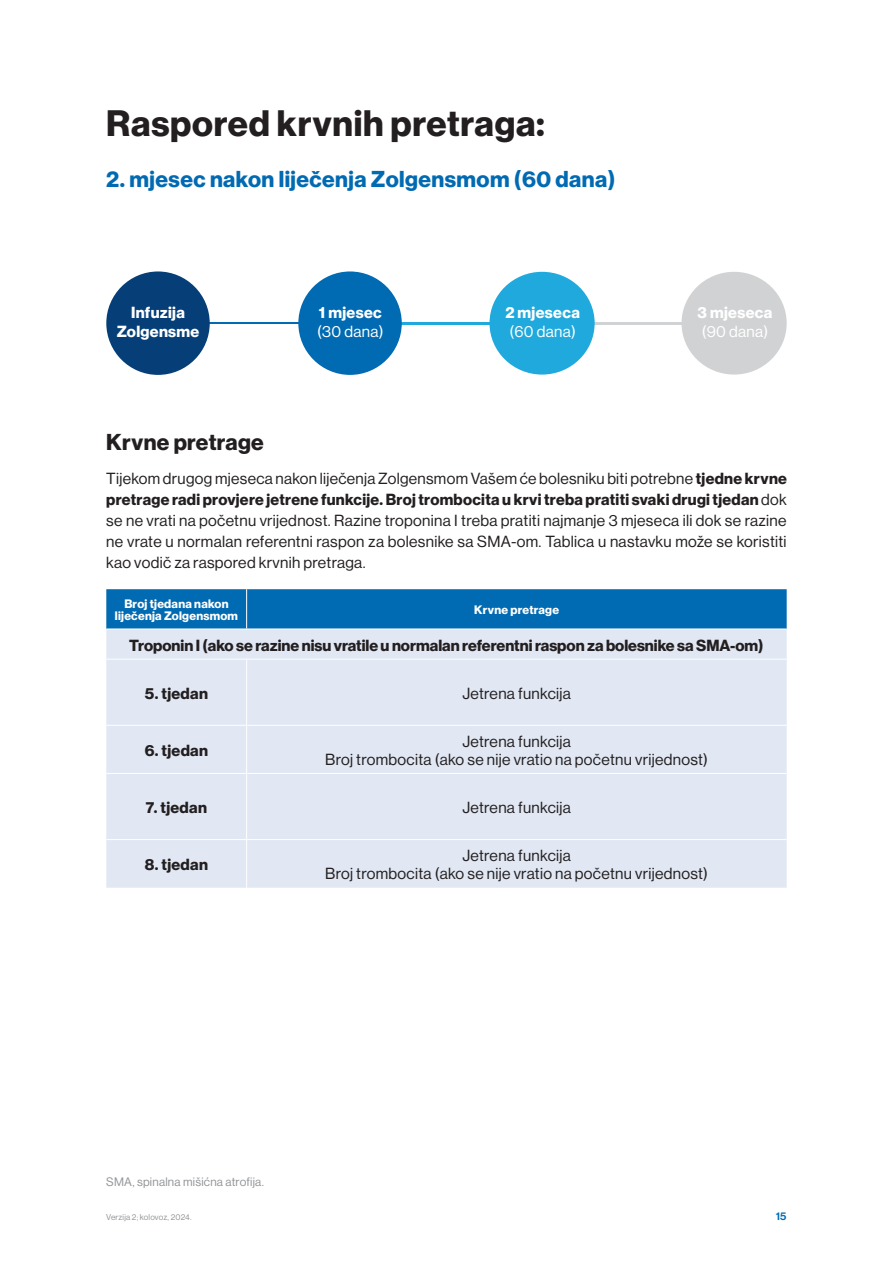
<style>
.page{position:relative;width:893px;height:1263px;background:#fff}
.page>*{position:absolute;margin:0;border:0;box-sizing:border-box;transform-origin:0 0}
.t1{font:700 36px "Volta Modern Display 75";letter-spacing:.02em;color:#231f20}
.t2{font:700 22.5px "Volta Modern Display 75";letter-spacing:.02em;color:#006ab2}
.t3{font:700 22.5px "Volta Modern Display 75";letter-spacing:.015em;color:#231f20}
.t4{font:15.75px/21px "Volta Modern Display 55 Roman";letter-spacing:.02em;color:#231f20;text-align:center}
.t5{font:700 15.75px "Volta Modern Display 75";letter-spacing:.01em;color:#231f20}
.t6{font:700 15.75px/19.5px "Volta Modern Display 75";letter-spacing:.02em;color:#fff;text-align:center}
.t7{font:15.75px "Volta Modern Display 55 Roman";letter-spacing:.02em;color:#fff}
.t8{font:700 12px/12.8px "Volta Modern Display 75";letter-spacing:.02em;color:#fff;text-align:center}
.t9{font:12px "Volta Modern Display 55 Roman";letter-spacing:.02em;color:#939598}
.t10{font:500 10.5px "Volta Modern Display 65";color:#006ab2}
.t11{font:8.25px "Volta Modern Display 55 Roman";letter-spacing:.02em;color:#939598}
.s1{font-family:"Volta Modern Display 75";font-weight:700}
.s2{font-family:"Volta Modern Display 55 Roman";font-weight:400}
</style>
<div class="page">
<hr style="left:339px;top:322px;width:219px;height:2px;background:#1fa9dc">
<div style="left:298px;top:271px;width:104px;height:104px;background:#006ab2;border-radius:50%"></div>
<hr style="left:151px;top:322px;width:219px;height:2px;background:#006ab2">
<hr style="left:546px;top:322px;width:219px;height:2px;background:#d1d2d4">
<div style="left:106px;top:271px;width:104px;height:104px;background:#063f78;border-radius:50%"></div>
<div style="left:681px;top:272px;width:106px;height:103px;background:#d1d2d4;border-radius:50%"></div>
<div style="left:489px;top:272px;width:106px;height:103px;background:#1fa9dc;border-radius:50%"></div>
<div style="left:106px;top:589px;width:681px;height:40px;background:#006ab2"></div>
<div style="left:106px;top:630px;width:681px;height:258px;background:#e1e8f4"></div>
<hr style="left:246px;top:589px;width:1px;height:40px;background:#fff">
<hr style="left:106px;top:659px;width:141px;height:1px;background:#fff">
<hr style="left:247px;top:659px;width:540px;height:1px;background:#fff">
<hr style="left:246px;top:659px;width:1px;height:66px;background:#fff">
<hr style="left:106px;top:725px;width:141px;height:1px;background:#fff">
<hr style="left:247px;top:725px;width:540px;height:1px;background:#fff">
<hr style="left:246px;top:726px;width:1px;height:47px;background:#fff">
<hr style="left:106px;top:773px;width:141px;height:1px;background:#fff">
<hr style="left:247px;top:773px;width:540px;height:1px;background:#fff">
<hr style="left:246px;top:774px;width:1px;height:65px;background:#fff">
<hr style="left:106px;top:839px;width:141px;height:1px;background:#fff">
<hr style="left:247px;top:839px;width:540px;height:1px;background:#fff">
<hr style="left:246px;top:840px;width:1px;height:48px;background:#fff">
<h1 class="t1" style="left:106px;top:103px;width:440px">Raspored krvnih pretraga:</h1>
<h2 class="t2" style="left:106px;top:166px;width:511px">2. mjesec nakon liječenja Zolgensmom (60 dana)</h2>
<p class="t6" style="left:117px;top:303px;width:84px">Infuzija<br>Zolgensme</p>
<p class="t6" style="left:319px;top:303px;width:64px">1 mjesec</p>
<p class="t7" style="left:317px;top:323px;width:68px">(30 dana)</p>
<p class="t6" style="left:505px;top:303px;width:76px">2 mjeseca</p>
<p class="t7" style="left:509px;top:323px;width:68px">(60 dana)</p>
<p class="t6" style="left:698px;top:303px;width:76px">3 mjeseca</p>
<p class="t7" style="left:702px;top:323px;width:68px">(90 dana)</p>
<h2 class="t3" style="left:106px;top:429px;width:159px">Krvne pretrage</h2>
<p class="t4" style="left:106px;top:468px;width:682px">Tijekom drugog mjeseca nakon liječenja Zolgensmom Vašem će bolesniku biti potrebne <span class="s1">tjedne krvne</span></p>
<p class="t5" style="left:106px;top:490px;width:682px">pretrage radi provjere jetrene funkcije. Broj trombocita u krvi treba pratiti svaki drugi tjedan <span class="s2">dok</span></p>
<p class="t4" style="left:106px;top:510px;width:682px;text-align:justify">se ne vrati na početnu vrijednost. Razine troponina I treba pratiti najmanje 3 mjeseca ili dok se razine ne vrate u normalan referentni raspon za bolesnike sa SMA-om. Tablica u nastavku može se koristiti kao vodič za raspored krvnih pretraga.</p>
<p class="t8" style="left:115px;top:597px;width:125px">Broj tjedana nakon liječenja Zolgensmom</p>
<p class="t8" style="left:474px;top:604px;width:86px">Krvne pretrage</p>
<p class="t5" style="left:129px;top:636px;width:636px">Troponin I (ako se razine nisu vratile u normalan referentni raspon za bolesnike sa SMA-om)</p>
<p class="t5" style="left:145px;top:684px;width:65px">5. tjedan</p>
<p class="t4" style="left:462px;top:683px;width:110px">Jetrena funkcija</p>
<p class="t5" style="left:145px;top:741px;width:65px">6. tjedan</p>
<p class="t4" style="left:325px;top:732px;width:384px;line-height:18px">Jetrena funkcija<br>Broj trombocita (ako se nije vratio na početnu vrijednost)</p>
<p class="t5" style="left:146px;top:798px;width:63px">7. tjedan</p>
<p class="t4" style="left:462px;top:797px;width:110px">Jetrena funkcija</p>
<p class="t5" style="left:145px;top:855px;width:65px">8. tjedan</p>
<p class="t4" style="left:325px;top:847px;width:384px;line-height:18px">Jetrena funkcija<br>Broj trombocita (ako se nije vratio na početnu vrijednost)</p>
<p class="t9" style="left:106px;top:1175px;width:159px">SMA, spinalna mišićna atrofija.</p>
<p class="t11" style="left:106px;top:1213px;width:87px">Verzija 2; kolovoz, 2024.</p>
<p class="t10" style="left:776px;top:1211px;width:12px">15</p>
</div>
